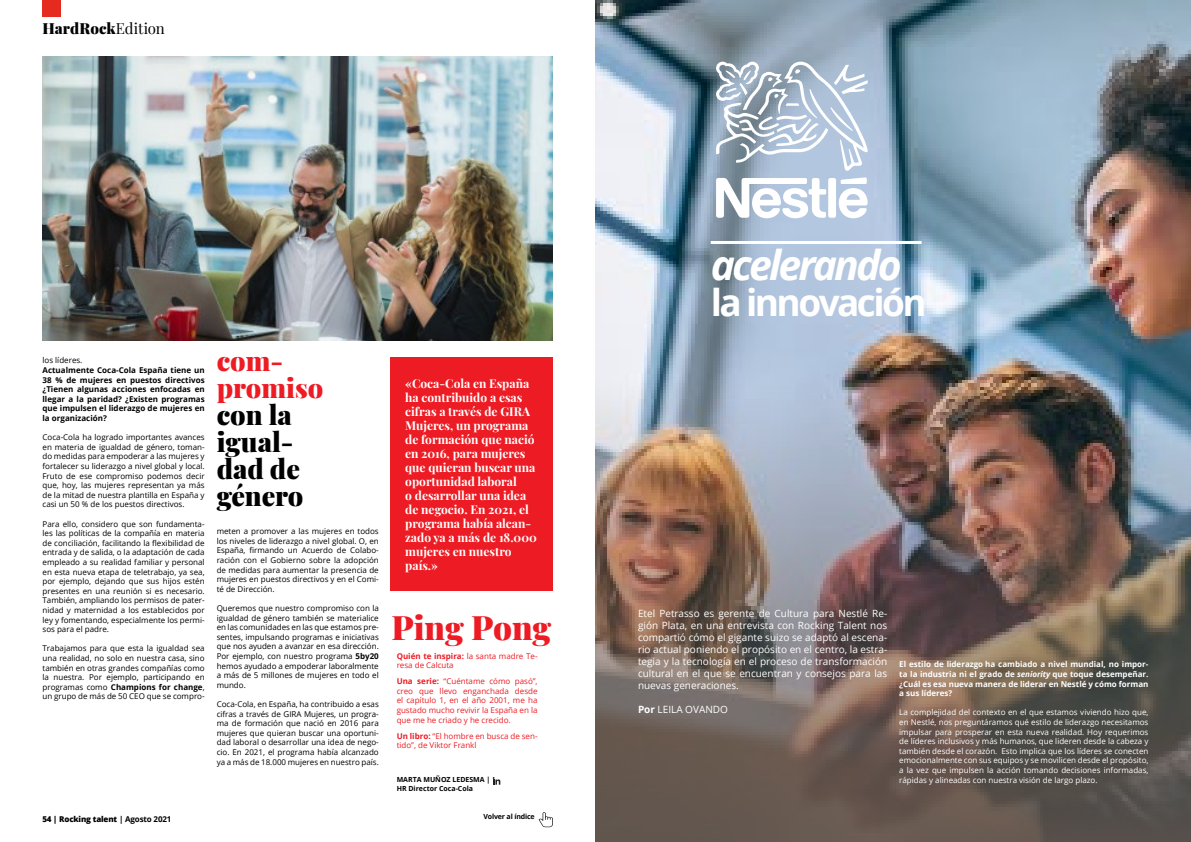
<style>
.page{position:relative;width:1191px;height:842px;background:#fff}
.page>*{position:absolute;margin:0;border:0;box-sizing:border-box;transform-origin:0 0}
.t1{font:italic 700 41px "Open Sans";letter-spacing:-.07em;color:#fff}
.t2{font:700 37px "Open Sans";letter-spacing:-.07em;color:#fff}
.t3{font:900 33px "Playfair Display";letter-spacing:-.005em;color:#ed1c24}
.t4{font:900 27px/27px "Playfair Display";color:#000}
.t5{font:900 27px/27px "Playfair Display";color:#ed1c24}
.t6{font:900 15px "Playfair Display";color:#020203}
.t7{font:700 12px/14px "Playfair Display";color:#fff}
.t8{font:10px/12px "Open Sans";color:#fff;text-align:justify}
.t9{font:8px/9.6px "Open Sans";color:#000;text-align:justify}
.t10{font:8px/9.6px "Open Sans";color:#fff;text-align:justify}
.t11{font:8px/9.6px "Open Sans";color:#ed1c24}
.t12{font:700 8px/9.6px "Open Sans";color:#000;text-align:justify}
.t13{font:700 8px/9.6px "Open Sans";color:#fff;text-align:justify}
.t14{font:800 8px "Open Sans";letter-spacing:-.02em;color:#000}
.t15{font:700 7px/8.4px "Open Sans";color:#000}
.t16{font:700 7px "Open Sans";letter-spacing:-.02em;color:#000}
.s1{font-weight:400}
.s2{font-weight:700}
.s3{font-style:italic}
</style>
<div class="page">
<div style="left:42px;top:0;width:18px;height:17px;background:#e52a20"></div>
<img style="left:43px;top:57px;width:510px;height:283px">
<div style="left:390px;top:357px;width:162px;height:234px;background:#ed1c24"></div>
<svg style="left:493px;top:777px;width:7px;height:8px"></svg>
<img style="left:595px;top:0;width:596px;height:324px">
<img style="left:595px;top:324px;width:596px;height:518px">
<svg style="left:716px;top:62px;width:151px;height:156px"></svg>
<hr style="left:710px;top:241px;width:211px;height:3px;background:#fff">
<svg style="left:538px;top:812px;width:15px;height:15px"></svg>
<h3 class="t6" style="left:42px;top:16px;width:124px">HardRock<span class="s1">Edition</span></h3>
<p class="t9" style="left:43px;top:355px;width:41px">los líderes.</p>
<p class="t12" style="left:43px;top:365px;width:164px">Actualmente Coca-Cola España tiene un 38 % de mujeres en puestos directivos ¿Tienen algunas acciones enfocadas en llegar a la paridad? ¿Existen programas que impulsen el liderazgo de mujeres en la organización?</p>
<p class="t9" style="left:43px;top:432px;width:164px">Coca-Cola ha logrado importantes avances en materia de igualdad de género, toman&shy;do medidas para empoderar a las mujeres y fortalecer su liderazgo a nivel global y local.<br>Fruto de ese compromiso podemos decir que, hoy, las mujeres representan ya más de la mitad de nuestra plantilla en España y casi un 50 % de los puestos directivos.</p>
<p class="t9" style="left:43px;top:519px;width:164px">Para ello, considero que son fundamenta&shy;les las políticas de la compañía en materia de conciliación, facilitando la flexibilidad de entrada y de salida, o la adaptación de cada empleado a su realidad familiar y personal en esta nueva etapa de teletrabajo, ya sea, por ejemplo, dejando que sus hijos estén presentes en una reunión si es necesario.<br>También, ampliando los permisos de pater&shy;nidad y maternidad a los establecidos por ley y fomentando, especialmente los permi&shy;sos para el padre.</p>
<p class="t9" style="left:43px;top:643px;width:164px">Trabajamos para que esta la igualdad sea una realidad, no solo en nuestra casa, sino también en otras grandes compañías como la nuestra. Por ejemplo, participando en programas como <span class="s2">Champions for change</span>, un grupo de más de 50 CEO que se compro-</p>
<h3 class="t5" style="left:217px;top:345px;width:108px">com&shy;promiso</h3>
<h3 class="t4" style="left:217px;top:399px;width:88px">con la igual&shy;dad de género</h3>
<p class="t9" style="left:217px;top:526px;width:164px">meten a promover a las mujeres en todos los niveles de liderazgo a nivel global. O, en España, firmando un Acuerdo de Colabo&shy;ración con el Gobierno sobre la adopción de medidas para aumentar la presencia de mujeres en puestos directivos y en el Comi&shy;té de Dirección.</p>
<p class="t9" style="left:217px;top:603px;width:164px">Queremos que nuestro compromiso con la igualdad de género también se materialice en las comunidades en las que estamos pre&shy;sentes, impulsando programas e iniciativas que nos ayuden a avanzar en esa dirección.<br>Por ejemplo, con nuestro programa <span class="s2">5by20 </span>hemos ayudado a empoderar laboralmente a más de 5 millones de mujeres en todo el mundo.</p>
<p class="t9" style="left:217px;top:699px;width:164px">Coca-Cola, en España, ha contribuido a esas cifras a través de GIRA Mujeres, un progra&shy;ma de formación que nació en 2016 para mujeres que quieran buscar una oportuni&shy;dad laboral o desarrollar una idea de nego&shy;cio. En 2021, el programa había alcanzado ya a más de 18.000 mujeres en nuestro país.</p>
<p class="t14" style="left:42px;top:813px;width:131px">54 | Rocking talent <span class="s2">| Agosto 2021</span></p>
<p class="t7" style="left:405px;top:375px;width:133px">«Coca-Cola en España ha contribuido a esas cifras a través de GIRA<br>Mujeres, un programa de formación que nació en 2016, para mujeres que quieran buscar una oportunidad laboral<br>o desarrollar una idea de negocio. En 2021, el programa había alcan&shy;zado ya a más de 18.000 mujeres en nuestro país.»</p>
<h3 class="t3" style="left:391px;top:601px;width:161px">Ping Pong</h3>
<p class="t11" style="left:397px;top:651px;width:142px"><span class="s2">Quién te inspira:</span> la santa madre Te&shy;resa de Calcuta</p>
<p class="t11" style="left:397px;top:676px;width:142px;text-align:justify"><span class="s2">Una serie:</span> “Cuéntame cómo pasó”, creo que llevo enganchada desde el capítulo 1, en el año 2001, me ha gustado mucho revivir la España en la que me he criado y he crecido.</p>
<p class="t11" style="left:397px;top:731px;width:142px"><span class="s2">Un libro:</span> “El hombre en busca de sen&shy;tido”, de Viktor Frankl</p>
<p class="t15" style="left:397px;top:775px;width:95px">MARTA MUÑOZ LEDESMA |<br>HR Director Coca-Cola</p>
<p class="t16" style="left:483px;top:811px;width:53px">Volver al índice</p>
<h1 class="t1" style="left:710px;top:237px;width:192px">acelerando</h1>
<h2 class="t2" style="left:710px;top:277px;width:217px">la innovación</h2>
<p class="t8" style="left:638px;top:607px;width:251px">Etel Petrasso es gerente de Cultura para Nestlé Re&shy;gión Plata, en una entrevista con Rocking Talent nos compartió cómo el gigante suizo se adaptó al escena&shy;rio actual poniendo el propósito en el centro, la estra&shy;tegia y la tecnología en el proceso de transformación cultural en el que se encuentran y consejos para las nuevas generaciones.</p>
<p class="t8" style="left:638px;top:703px;width:91px"><span class="s2">Por</span> LEILA OVANDO</p>
<p class="t13" style="left:899px;top:659px;width:251px">El estilo de liderazgo ha cambiado a nivel mundial, no impor&shy;ta la industria ni el grado de <span class="s3">seniority</span> que toque desempeñar. ¿Cuál es esa nueva manera de liderar en Nestlé y cómo forman a sus líderes?</p>
<p class="t10" style="left:899px;top:707px;width:251px">La complejidad del contexto en el que estamos viviendo hizo que, en Nestlé, nos preguntáramos qué estilo de liderazgo necesitamos impulsar para prosperar en esta nueva realidad. Hoy requerimos de líderes inclusivos y más humanos, que lideren desde la cabeza y también desde el corazón. Esto implica que los líderes se conecten emocionalmente con sus equipos y se movilicen desde el propósito, a la vez que impulsen la acción tomando decisiones informadas, rápidas y alineadas con nuestra visión de largo plazo.</p>
</div>
